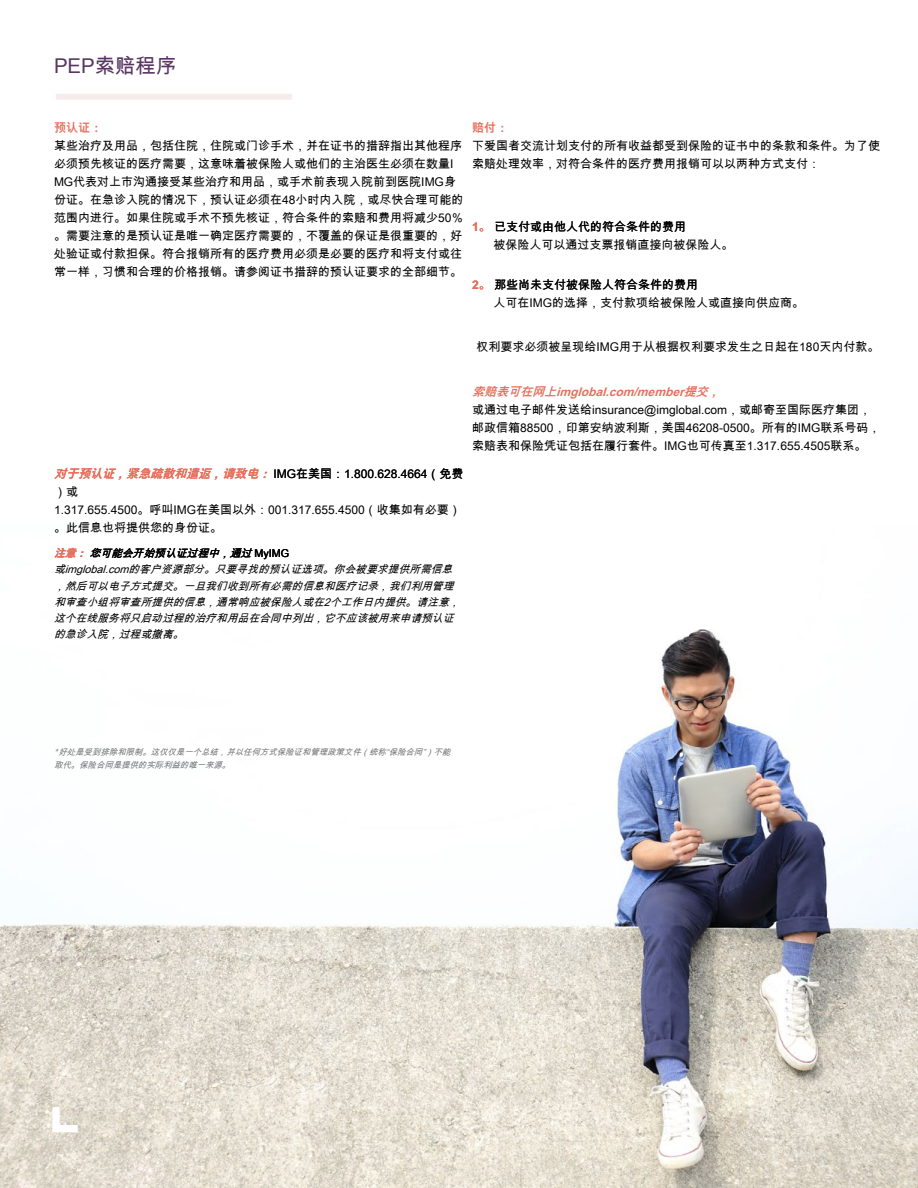
<style>
.page{position:relative;width:918px;height:1188px;background:#fff}
.page>*{position:absolute;margin:0;border:0;box-sizing:border-box;transform-origin:0 0}
.t1{font:20.4px "Arial Unicode MS";color:#583562}
.t2{font:12px/18px "Arial Unicode MS";color:#000}
.t3{font:italic 700 12px "Arial Unicode MS";color:#e76f5c}
.t4{font:700 12px "Arial Unicode MS";color:#e76f5c}
.t5{font:italic 10.8px/16.2px "Arial Unicode MS";color:#000}
.t6{font:italic 8.4px/13.5px "Arial Unicode MS";color:#77787b}
.s1{font-weight:700;font-style:italic;color:#e76f5c}
.s2{font-weight:700;color:#e76f5c}
.s3{font-style:normal}
</style>
<div class="page">
<img style="left:0;top:629px;width:918px;height:559px">
<div style="left:56px;top:94px;width:236px;height:6px;background:#f6ecee"></div>
<svg style="left:52px;top:1107px;width:26px;height:25px"></svg>
<h1 class="t1" style="left:54px;top:51px;width:124px">PEP索赔程序</h1>
<p class="t4" style="left:54px;top:119px;width:49px">预认证：</p>
<p class="t2" style="left:54px;top:136px;width:411px">某些治疗及用品，包括住院，住院或门诊手术，并在证书的措辞指出其他程序必须预先核证的医疗需要，这意味着被保险人或他们的主治医生必须在数量I MG代表对上市沟通接受某些治疗和用品，或手术前表现入院前到医院IMG身份证。在急诊入院的情况下，预认证必须在48小时内入院，或尽快合理可能的范围内进行。如果住院或手术不预先核证，符合条件的索赔和费用将减少50％。需要注意的是预认证是唯一确定医疗需要的，不覆盖的保证是很重要的，好处验证或付款担保。符合报销所有的医疗费用必须是必要的医疗和将支付或往常一样，习惯和合理的价格报销。请参阅证书措辞的预认证要求的全部细节。</p>
<p class="t2" style="left:54px;top:465px;width:411px"><span class="s1">对于预认证，紧急疏散和遣返，请致电：</span> IMG在美国：1.800.628.4664（免费）或<br>1.317.655.4500。呼叫IMG在美国以外：001.317.655.4500（收集如有必要）。此信息也将提供您的身份证。</p>
<p class="t5" style="left:54px;top:545px;width:411px"><span class="s2">注意：</span> 您可能会开始预认证过程中，通过 <span class="s3">M y I M G<br></span>或imglobal.com的客户资源部分。只要寻找的预认证选项。你会被要求提供所需信息，然后可以电子方式提交。一旦我们收到所有必需的信息和医疗记录，我们利用管理和审查小组将审查所提供的信息，通常响应被保险人或在2个工作日内提供。请注意，这个在线服务将只启动过程的治疗和用品在合同中列出，它不应该被用来申请预认证的急诊入院，过程或撤离。</p>
<p class="t4" style="left:472px;top:119px;width:37px">赔付：</p>
<p class="t2" style="left:472px;top:136px;width:409px">下爱国者交流计划支付的所有收益都受到保险的证书中的条款和条件。为了使索赔处理效率，对符合条件的医疗费用报销可以以两种方式支付：</p>
<p class="t2" style="left:494px;top:217px;width:241px;text-indent:-21px"><span class="s2">1。</span> 已支付或由他人代的符合条件的费用<br>被保险人可以通过支票报销直接向被保险人。</p>
<p class="t2" style="left:494px;top:275px;width:312px;text-indent:-21px"><span class="s2">2。</span> 那些尚未支付被保险人符合条件的费用<br>人可在IMG的选择，支付款项给被保险人或直接向供应商。</p>
<p class="t2" style="left:477px;top:338px;width:404px">权利要求必须被呈现给IMG用于从根据权利要求发生之日起在180天内付款。</p>
<p class="t3" style="left:472px;top:383px;width:254px">索赔表可在网上imglobal.com/member提交，</p>
<p class="t2" style="left:472px;top:400px;width:410px">或通过电子邮件发送给insurance@imglobal.com，或邮寄至国际医疗集团，邮政信箱88500，印第安纳波利斯，美国46208-0500。所有的IMG联系号码，索赔表和保险凭证包括在履行套件。IMG也可传真至1.317.655.4505联系。</p>
<p class="t6" style="left:54px;top:745px;width:401px">*好处是受到排除和限制。这仅仅是一个总结，并以任何方式保险证和管理政策文件（统称“保险合同”）不能取代。保险合同是提供的实际利益的唯一来源。</p>
</div>
